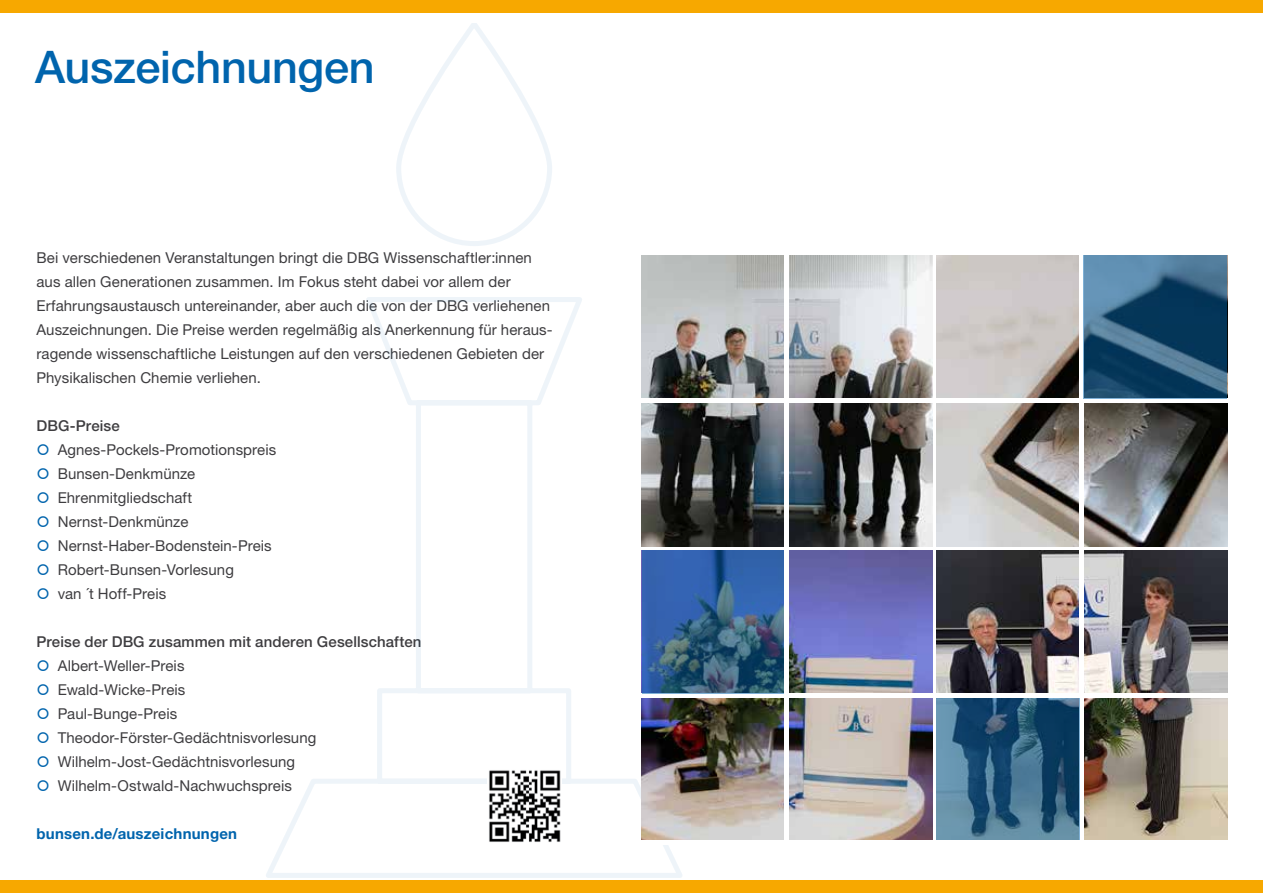
<style>
.page{position:relative;width:1263px;height:893px;background:#fff}
.page>*{position:absolute;margin:0;border:0;box-sizing:border-box;transform-origin:0 0}
.t1{font:500 45px "Helvetica Neue LT Std";letter-spacing:-.005em;color:#0064ad}
.t2{font:15px/24px "Helvetica Neue LT Std";letter-spacing:.005em;color:#3e3d40}
.t3{font:500 15px "Helvetica Neue LT Std";letter-spacing:.01em;color:#3e3d40}
.t4{font:700 15px "Helvetica Neue LT Std";letter-spacing:.015em;color:#0064ad}
</style>
<div class="page">
<div style="left:0;top:880px;width:1263px;height:13px;background:#f7a800"></div>
<div style="left:0;top:0;width:1263px;height:13px;background:#f7a800"></div>
<svg style="left:266px;top:24px;width:418px;height:854px"></svg>
<img style="left:641px;top:550px;width:291px;height:290px">
<img style="left:936px;top:550px;width:291px;height:290px">
<img style="left:641px;top:256px;width:291px;height:290px">
<img style="left:936px;top:256px;width:291px;height:290px">
<hr style="left:640px;top:399px;width:587px;height:4px;background:#fff">
<hr style="left:640px;top:694px;width:587px;height:4px;background:#fff">
<div style="left:1079px;top:253px;width:5px;height:589px;background:#fff"></div>
<svg style="left:641px;top:551px;width:143px;height:143px;background:#335e92"></svg>
<div style="left:784px;top:253px;width:5px;height:589px;background:#fff"></div>
<svg style="left:936px;top:698px;width:143px;height:142px;background:#346382"></svg>
<svg style="left:1084px;top:256px;width:143px;height:143px;background:#2b597b"></svg>
<div style="left:640px;top:840px;width:587px;height:5px;background:#fff"></div>
<img style="left:488px;top:769px;width:73px;height:73px">
<h1 class="t1" style="left:35px;top:40px;width:341px">Auszeichnungen</h1>
<p class="t2" style="left:36px;top:245px;width:518px">Bei verschiedenen Veranstaltungen bringt die DBG Wissenschaftler:innen aus allen Generationen zusammen. Im Fokus steht dabei vor allem der Erfahrungsaustausch untereinander, aber auch die von der DBG verliehenen Auszeichnungen. Die Preise werden regelmäßig als Anerkennung für heraus&shy;ragende wissenschaftliche Leistungen auf den verschiedenen Gebieten der Physikalischen Chemie verliehen.</p>
<p class="t3" style="left:36px;top:417px;width:85px">DBG-Preise</p>
<p class="t2" style="left:58px;top:437px;width:220px">Agnes-Pockels-Promotionspreis<br>Bunsen-Denkmünze<br>Ehrenmitgliedschaft<br>Nernst-Denkmünze<br>Nernst-Haber-Bodenstein-Preis<br>Robert-Bunsen-Vorlesung<br>van ´t Hoff-Preis</p>
<p class="t3" style="left:36px;top:633px;width:387px">Preise der DBG zusammen mit anderen Gesellschaften</p>
<p class="t2" style="left:58px;top:653px;width:260px">Albert-Weller-Preis<br>Ewald-Wicke-Preis<br>Paul-Bunge-Preis<br>Theodor-Förster-Gedächtnisvorlesung<br>Wilhelm-Jost-Gedächtnisvorlesung<br>Wilhelm-Ostwald-Nachwuchspreis</p>
<p class="t4" style="left:36px;top:824px;width:202px">bunsen.de/auszeichnungen</p>
</div>
